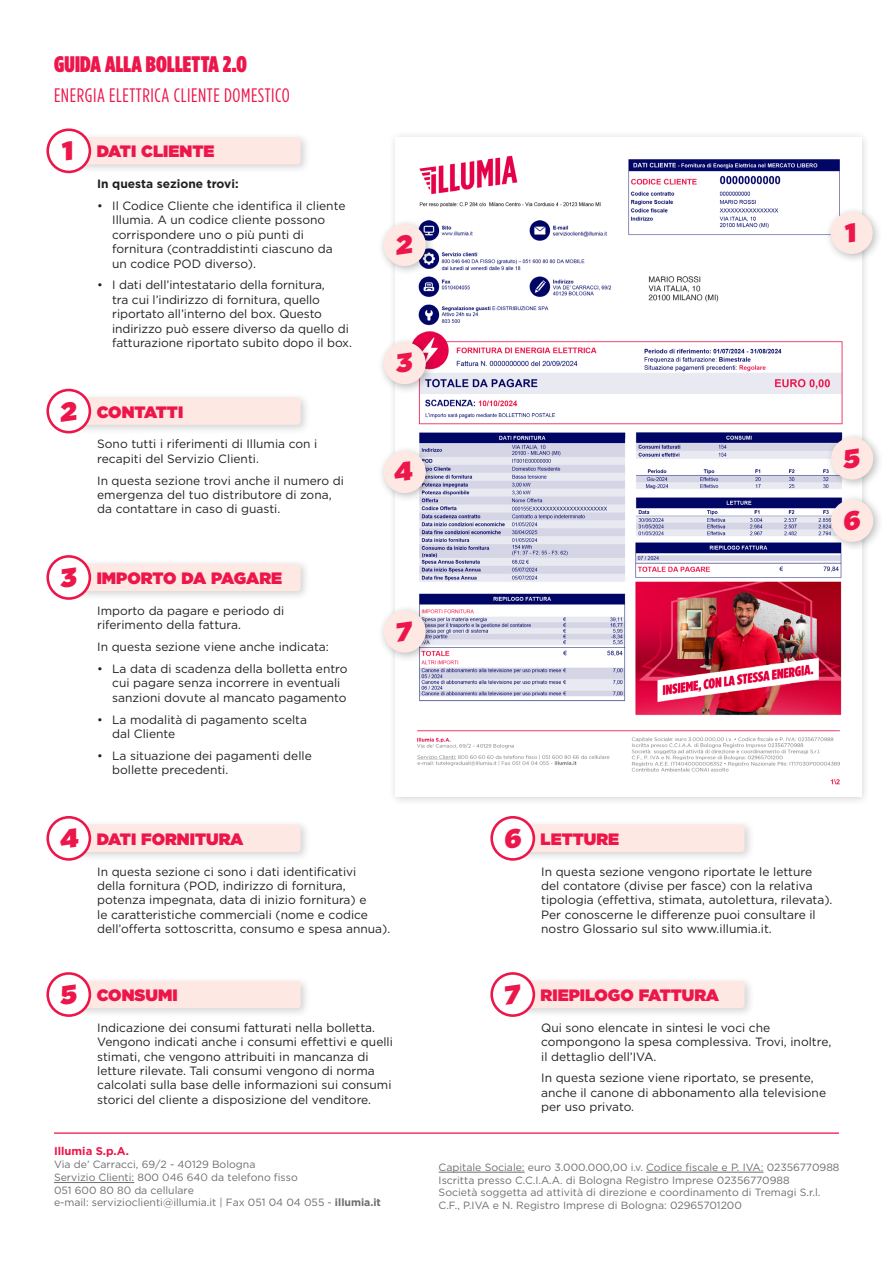
<style>
.page{position:relative;width:893px;height:1263px;background:#fff}
.page>*{position:absolute;margin:0;border:0;box-sizing:border-box;transform-origin:0 0}
.big_titles{font:900 22.5px "Gotham Cond";letter-spacing:.01em;color:#ed164a}
.big_titles-2{font:19.5px "Gotham Cond";letter-spacing:.03em;color:#ed164a}
.medium_titles_ok{font:900 16.5px "Gotham";color:#ed164a}
.text{font:12px/14.4px "Gotham";color:#231f20}
.text-2{font:700 12px "Gotham";color:#231f20}
.t1{font:700 11.25px "Gotham";color:#ed164a}
.t2{font:10.5px/12.6px "Gotham";color:#6c6d70}
.s1{font-style:inherit}
.s2{font-weight:700}
</style>
<div class="page">
<hr style="left:439px;top:1172px;width:86px;height:1px;background:#6c6d70">
<hr style="left:646px;top:1172px;width:117px;height:1px;background:#6c6d70">
<hr style="left:54px;top:1132px;width:785px;height:2px;background:#ed174a">
<div style="left:388px;top:131px;width:482px;height:675px;background:#231f20;opacity:.2"></div>
<img style="left:395px;top:137px;width:466px;height:659px">
<div style="left:72px;top:132px;width:239px;height:43px;background:#231f20;opacity:.2"></div>
<div style="left:77px;top:137px;width:224px;height:27px;background:#fde8e3;border-radius:4px"></div>
<div style="left:48px;top:130px;width:42px;height:42px;background:#fff;border-radius:50%"></div>
<div style="left:46px;top:128px;width:45px;height:45px;border:3px solid #ed164a;border-radius:50%"></div>
<div style="left:72px;top:392px;width:239px;height:43px;background:#231f20;opacity:.2"></div>
<div style="left:77px;top:397px;width:224px;height:28px;background:#fde8e3;border-radius:4px"></div>
<div style="left:48px;top:390px;width:42px;height:42px;background:#fff;border-radius:50%"></div>
<div style="left:46px;top:389px;width:45px;height:44px;border:3px solid #ed164a;border-radius:50%"></div>
<div style="left:72px;top:559px;width:239px;height:42px;background:#231f20;opacity:.2"></div>
<div style="left:77px;top:564px;width:224px;height:27px;background:#fde8e3;border-radius:4px"></div>
<div style="left:48px;top:556px;width:42px;height:42px;background:#fff;border-radius:50%"></div>
<div style="left:46px;top:555px;width:45px;height:45px;border:3px solid #ed164a;border-radius:50%"></div>
<div style="left:72px;top:819px;width:239px;height:43px;background:#231f20;opacity:.2"></div>
<div style="left:77px;top:825px;width:224px;height:27px;background:#fde8e3;border-radius:4px"></div>
<div style="left:48px;top:817px;width:42px;height:42px;background:#fff;border-radius:50%"></div>
<div style="left:46px;top:816px;width:45px;height:45px;border:3px solid #ed164a;border-radius:50%"></div>
<div style="left:72px;top:976px;width:239px;height:42px;background:#231f20;opacity:.2"></div>
<div style="left:77px;top:981px;width:224px;height:27px;background:#fde8e3;border-radius:4px"></div>
<div style="left:48px;top:973px;width:42px;height:42px;background:#fff;border-radius:50%"></div>
<div style="left:46px;top:972px;width:45px;height:45px;border:3px solid #ed164a;border-radius:50%"></div>
<div style="left:516px;top:819px;width:239px;height:43px;background:#231f20;opacity:.2"></div>
<div style="left:521px;top:825px;width:224px;height:27px;background:#fde8e3;border-radius:4px"></div>
<div style="left:492px;top:817px;width:42px;height:42px;background:#fff;border-radius:50%"></div>
<div style="left:490px;top:816px;width:45px;height:45px;border:3px solid #ed164a;border-radius:50%"></div>
<div style="left:516px;top:976px;width:239px;height:42px;background:#231f20;opacity:.2"></div>
<div style="left:521px;top:981px;width:224px;height:27px;background:#fde8e3;border-radius:4px"></div>
<div style="left:492px;top:973px;width:42px;height:42px;background:#fff;border-radius:50%"></div>
<div style="left:490px;top:972px;width:45px;height:45px;border:3px solid #ed164a;border-radius:50%"></div>
<div style="left:825px;top:206px;width:58px;height:58px;background:#231f20;opacity:.3"></div>
<div style="left:831px;top:212px;width:42px;height:42px;background:#fde8e3;border-radius:50%"></div>
<div style="left:378px;top:218px;width:58px;height:58px;background:#231f20;opacity:.3"></div>
<div style="left:384px;top:224px;width:42px;height:42px;background:#fde8e3;border-radius:50%"></div>
<div style="left:378px;top:336px;width:58px;height:58px;background:#231f20;opacity:.3"></div>
<div style="left:384px;top:342px;width:42px;height:42px;background:#fde8e3;border-radius:50%"></div>
<div style="left:378px;top:445px;width:58px;height:58px;background:#231f20;opacity:.3"></div>
<div style="left:384px;top:451px;width:42px;height:42px;background:#fde8e3;border-radius:50%"></div>
<div style="left:378px;top:605px;width:58px;height:58px;background:#231f20;opacity:.3"></div>
<div style="left:384px;top:610px;width:42px;height:42px;background:#fde8e3;border-radius:50%"></div>
<div style="left:825px;top:432px;width:58px;height:58px;background:#231f20;opacity:.3"></div>
<div style="left:831px;top:437px;width:42px;height:42px;background:#fde8e3;border-radius:50%"></div>
<div style="left:825px;top:494px;width:58px;height:58px;background:#231f20;opacity:.3"></div>
<div style="left:831px;top:500px;width:42px;height:42px;background:#fde8e3;border-radius:50%"></div>
<hr style="left:54px;top:1182px;width:80px;height:1px;background:#6c6d70">
<p class="big_titles" style="left:54px;top:51px;width:194px">GUIDA ALLA BOLLETTA 2.0</p>
<p class="big_titles-2" style="left:54px;top:84px;width:237px">ENERGIA ELETTRICA CLIENTE DOMESTICO</p>
<p class="medium_titles_ok" style="left:97px;top:140px;width:119px">DATI CLIENTE</p>
<p class="text-2" style="left:97px;top:176px;width:143px">In questa sezione trovi:</p>
<p class="text" style="left:112px;top:198px;width:235px;text-indent:-15px">• Il Codice Cliente che identifica il cliente Illumia. A un codice cliente possono corrispondere uno o più punti di fornitura (contraddistinti ciascuno da un codice POD diverso).</p>
<p class="text" style="left:112px;top:278px;width:241px;text-indent:-15px">• I dati dell’intestatario della fornitura,<br>tra cui l’indirizzo di fornitura, quello riportato all’interno del box. Questo indirizzo può essere diverso da quello di fatturazione riportato subito dopo il box.</p>
<p class="medium_titles_ok" style="left:97px;top:400px;width:88px">CONTATTI</p>
<p class="text" style="left:97px;top:437px;width:222px">Sono tutti i riferimenti di Illumia con i recapiti del Servizio Clienti.</p>
<p class="text" style="left:97px;top:473px;width:248px">In questa sezione trovi anche il numero di emergenza del tuo distributore di zona, da contattare in caso di guasti.</p>
<p class="medium_titles_ok" style="left:97px;top:566px;width:187px">IMPORTO DA PAGARE</p>
<p class="text" style="left:97px;top:603px;width:189px">Importo da pagare e periodo di riferimento della fattura.</p>
<p class="text" style="left:97px;top:639px;width:233px">In questa sezione viene anche indicata:</p>
<p class="text" style="left:112px;top:661px;width:237px;text-indent:-15px">• La data di scadenza della bolletta entro cui pagare senza incorrere in eventuali sanzioni dovute al mancato pagamento</p>
<p class="text" style="left:112px;top:712px;width:196px;text-indent:-15px">• La modalità di pagamento scelta dal Cliente</p>
<p class="text" style="left:112px;top:748px;width:201px;text-indent:-15px">• La situazione dei pagamenti delle bollette precedenti.</p>
<p class="medium_titles_ok" style="left:97px;top:827px;width:148px">DATI FORNITURA</p>
<p class="text" style="left:97px;top:864px;width:295px">In questa sezione ci sono i dati identificativi<br>della fornitura (POD, indirizzo di fornitura, potenza impegnata, data di inizio fornitura) e<br>le caratteristiche commerciali (nome e codice dell’offerta sottoscritta, consumo e spesa annua).</p>
<p class="medium_titles_ok" style="left:97px;top:983px;width:82px">CONSUMI</p>
<p class="text" style="left:97px;top:1020px;width:297px">Indicazione dei consumi fatturati nella bolletta.<br>Vengono indicati anche i consumi effettivi e quelli stimati, che vengono attribuiti in mancanza di letture rilevate. Tali consumi vengono di norma calcolati sulla base delle informazioni sui consumi storici del cliente a disposizione del venditore.</p>
<p class="medium_titles_ok" style="left:541px;top:827px;width:80px">LETTURE</p>
<p class="text" style="left:541px;top:864px;width:293px">In questa sezione vengono riportate le letture del contatore (divise per fasce) con la relativa tipologia (effettiva, stimata, autolettura, rilevata).<br>Per conoscerne le differenze puoi consultare il nostro Glossario sul sito www.illumia.it.</p>
<p class="medium_titles_ok" style="left:541px;top:983px;width:180px">RIEPILOGO FATTURA</p>
<p class="text" style="left:541px;top:1020px;width:292px">Qui sono elencate in sintesi le voci che compongono la spesa complessiva. Trovi, inoltre, il dettaglio dell’IVA.</p>
<p class="text" style="left:541px;top:1071px;width:286px">In questa sezione viene riportato, se presente, anche il canone di abbonamento alla televisione per uso privato.</p>
<p class="t1" style="left:54px;top:1143px;width:76px">Illumia S.p.A.</p>
<p class="t2" style="left:54px;top:1158px;width:328px">Via de’ Carracci, 69/2 - 40129 Bologna<br>Servizio Clienti: 800 <span class="s1">046 640</span> da telefono fisso<br>051 600 80 <span class="s1">80</span> da cellulare<br>e-mail: <span class="s1">servizioclienti</span>@illumia.it | Fax 051 04 04 055 - <span class="s2">illumia.it</span></p>
<p class="t2" style="left:439px;top:1161px;width:402px">Capitale Sociale: euro 3.000.000,00 i.v. Codice fiscale e P. IVA: 02356770988</p>
<p class="t2" style="left:439px;top:1173px;width:353px">Iscritta presso C.C.I.A.A. di Bologna Registro Imprese 02356770988</p>
<p class="t2" style="left:439px;top:1186px;width:383px">Società soggetta ad attività di direzione e coordinamento di Tremagi S.r.l.</p>
<p class="t2" style="left:439px;top:1199px;width:305px">C.F., P.IVA e N. Registro Imprese di Bologna: 02965701200</p>
</div>
